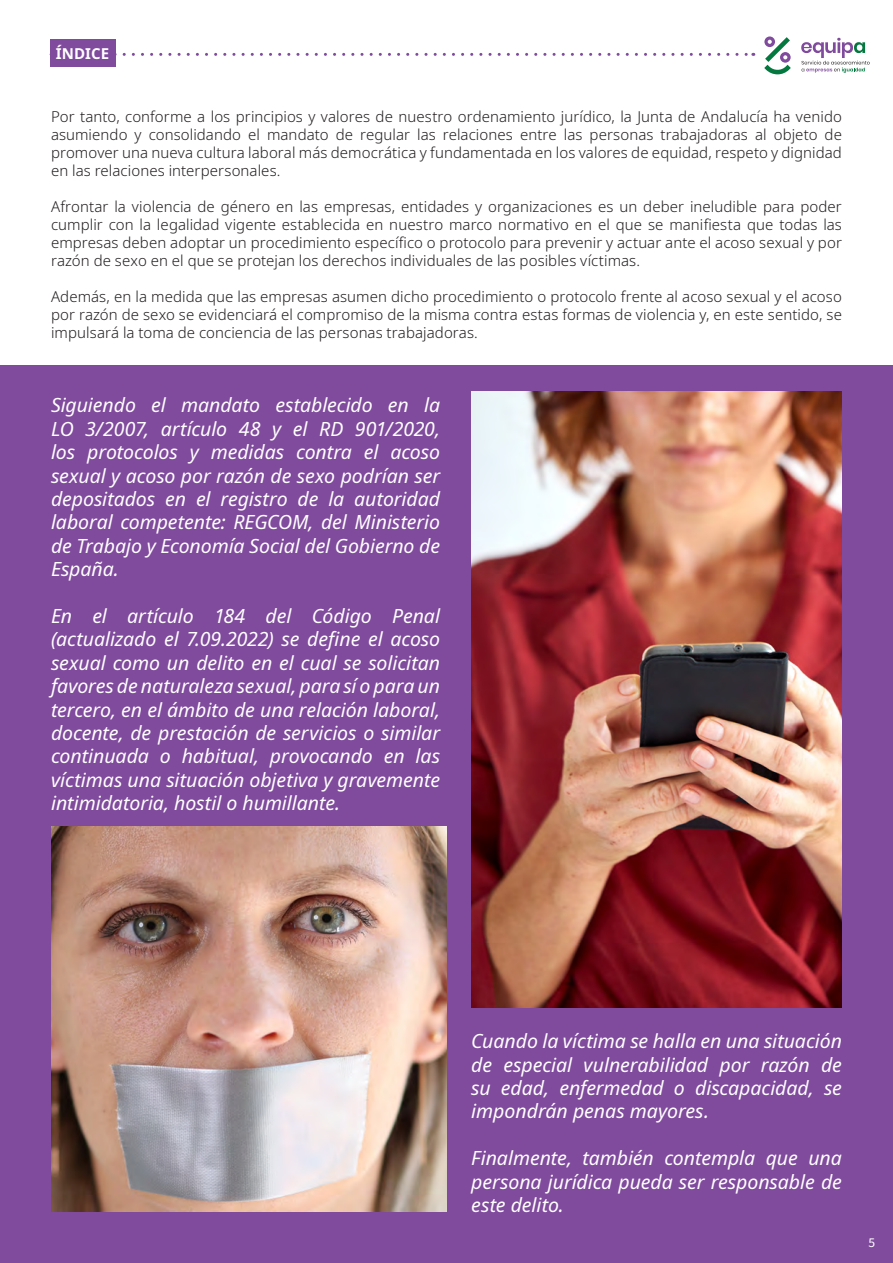
<style>
.page{position:relative;width:893px;height:1263px;background:#fff}
.page>*{position:absolute;margin:0;border:0;box-sizing:border-box;transform-origin:0 0}
.parrafo_equipa{font:italic 19.5px/23.4px "Noto Sans";letter-spacing:-.005em;color:#fff;text-align:justify}
.parrafo_equipa-2{font:300 15px/18px "Noto Sans";letter-spacing:.005em;color:#231f20;text-align:justify}
.parrafo_equipa-3{font:700 15px "Noto Sans";letter-spacing:.005em;color:#fff}
.t1{font:13.5px "Source Sans Pro";color:#fff}
</style>
<div class="page">
<div style="left:0;top:366px;width:893px;height:897px;background:#804b9d"></div>
<img style="left:471px;top:391px;width:371px;height:617px">
<img style="left:51px;top:826px;width:395px;height:386px">
<svg style="left:116px;top:53px;width:638px;height:3px"></svg>
<svg style="left:801px;top:38px;width:69px;height:35px"></svg>
<svg style="left:764px;top:36px;width:27px;height:38px"></svg>
<div style="left:50px;top:39px;width:66px;height:27px;background:#804b9d"></div>
<p class="parrafo_equipa-3" style="left:56px;top:43px;width:55px">ÍNDICE</p>
<p class="parrafo_equipa-2" style="left:51px;top:108px;width:792px">Por tanto, conforme a los principios y valores de nuestro ordenamiento jurídico, la Junta de Andalucía ha venido asumiendo y consolidando el mandato de regular las relaciones entre las personas trabajadoras al objeto de promover una nueva cultura laboral más democrática y fundamentada en los valores de equidad, respeto y dignidad en las relaciones interpersonales.</p>
<p class="parrafo_equipa-2" style="left:51px;top:198px;width:792px">Afrontar la violencia de género en las empresas, entidades y organizaciones es un deber ineludible para poder cumplir con la legalidad vigente establecida en nuestro marco normativo en el que se manifiesta que todas las empresas deben adoptar un procedimiento específico o protocolo para prevenir y actuar ante el acoso sexual y por razón de sexo en el que se protejan los derechos individuales de las posibles víctimas.</p>
<p class="parrafo_equipa-2" style="left:51px;top:288px;width:792px">Además, en la medida que las empresas asumen dicho procedimiento o protocolo frente al acoso sexual y el acoso por razón de sexo se evidenciará el compromiso de la misma contra estas formas de violencia y, en este sentido, se impulsará la toma de conciencia de las personas trabajadoras.</p>
<p class="parrafo_equipa" style="left:51px;top:394px;width:391px">Siguiendo el mandato establecido en la LO 3/2007, artículo 48 y el RD 901/2020, los protocolos y medidas contra el acoso sexual y acoso por razón de sexo podrían ser depositados en el registro de la autoridad laboral competente: REGCOM, del Ministerio de Trabajo y Economía Social del Gobierno de España.</p>
<p class="parrafo_equipa" style="left:51px;top:604px;width:391px">En el artículo 184 del Código Penal (actualizado el 7.09.2022) se define el acoso sexual como un delito en el cual se solicitan favores de naturaleza sexual, para sí o para un tercero, en el ámbito de una relación laboral, docente, de prestación de servicios o similar continuada o habitual, provocando en las víctimas una situación objetiva y gravemente intimidatoria, hostil o humillante.</p>
<p class="parrafo_equipa" style="left:471px;top:1030px;width:372px">Cuando la víctima se halla en una situación de especial vulnerabilidad por razón de su edad, enfermedad o discapacidad, se impondrán penas mayores.</p>
<p class="parrafo_equipa" style="left:471px;top:1147px;width:372px">Finalmente, también contempla que una persona jurídica pueda ser responsable de este delito.</p>
<p class="t1" style="left:868px;top:1234px;width:8px">5</p>
</div>
